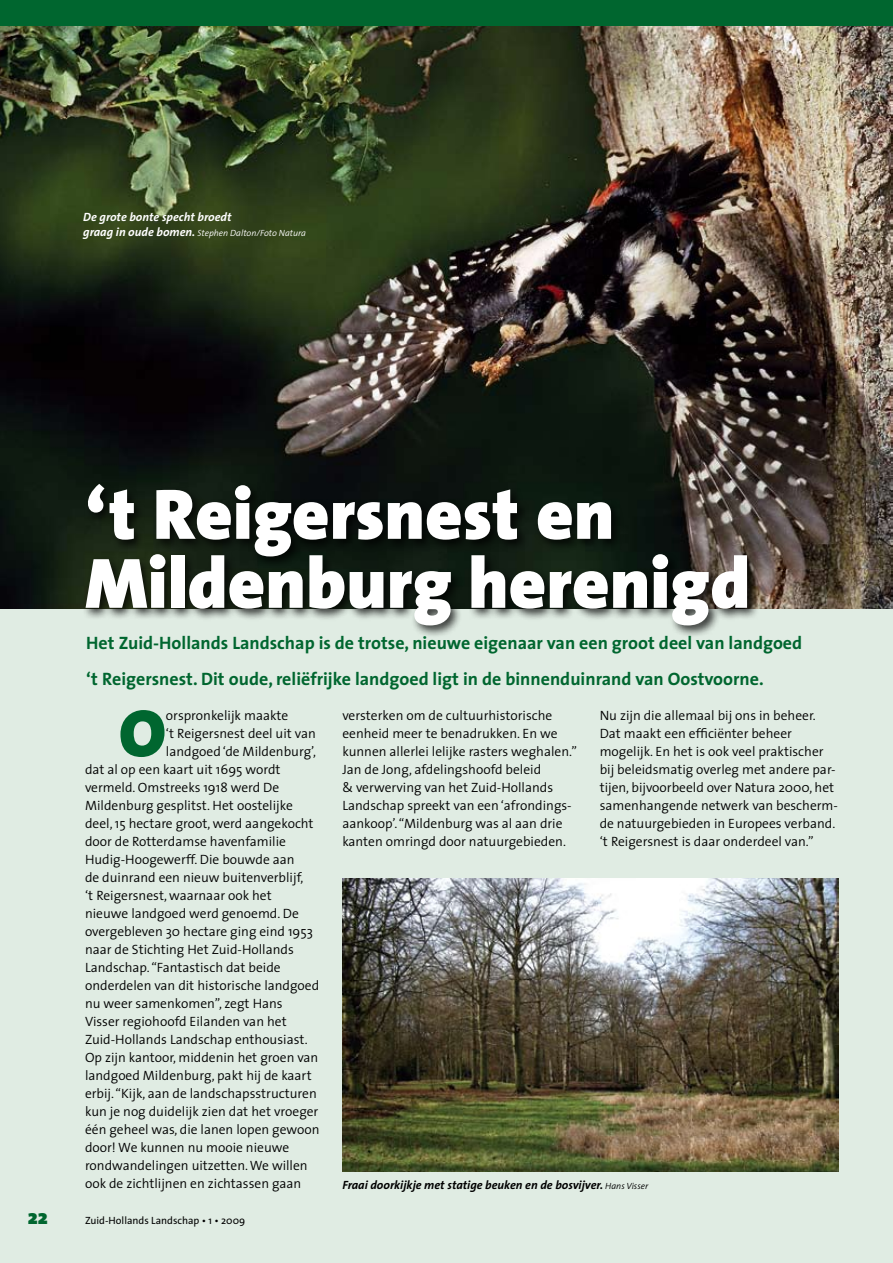
<style>
.page{position:relative;width:893px;height:1263px;background:#e0ece3}
.page>*{position:absolute;margin:0;border:0;box-sizing:border-box;transform-origin:0 0}
.t1{font:900 72px/69px "The Sans";color:#fff}
.t2{font:900 66.9px "The Sans";color:#00662f}
.t3{font:900 21px "The Sans";color:#00662f}
.t4{font:700 18px/36px "The Sans";color:#00662f}
.t5{font:300 13.5px/18px "The Sans";color:#000}
.t6{font:italic 700 12px "The Sans";color:#000}
.t7{font:italic 700 12px "The Sans";color:#fff}
.t8{font:10.5px "The Sans";color:#000}
.t9{font:italic 300 9px "The Sans";color:#fff}
.s1{font-weight:700;font-size:12px}
.s2{font-weight:300;font-size:9px}
</style>
<div class="page">
<img style="left:0;top:26px;width:893px;height:582px">
<div style="left:82px;top:480px;width:677px;height:157px;background:#000;opacity:.75"></div>
<img style="left:342px;top:878px;width:497px;height:294px">
<div style="left:0;top:0;width:893px;height:26px;background:#00662f"></div>
<p class="t7" style="left:83px;top:207px;width:150px">De grote bonte specht broedt</p>
<p class="t9" style="left:83px;top:226px;width:224px"><span class="s1">graag in oude bomen.</span> Stephen Dalton/Foto Natura</p>
<h1 class="t1" style="left:85px;top:479px;width:667px">‘t Reigersnest en<br>Mildenburg herenigd</h1>
<h3 class="t4" style="left:86px;top:625px;width:718px">Het Zuid-Hollands Landschap is de trotse, nieuwe eigenaar van een groot deel van landgoed ‘t Reigersnest. Dit oude, reliëfrijke landgoed ligt in de binnenduinrand van Oostvoorne.</h3>
<h2 class="t2" style="left:119px;top:677px;width:48px">O</h2>
<p class="t5" style="left:166px;top:706px;width:124px">orspronkelijk maakte</p>
<p class="t5" style="left:166px;top:724px;width:151px">‘t Reigersnest deel uit van</p>
<p class="t5" style="left:166px;top:742px;width:152px">landgoed ‘de Mildenburg’,</p>
<p class="t5" style="left:85px;top:760px;width:197px">dat al op een kaart uit 1695 wordt</p>
<p class="t5" style="left:85px;top:778px;width:196px">vermeld. Omstreeks 1918 werd De</p>
<p class="t5" style="left:85px;top:796px;width:209px">Mildenburg gesplitst. Het oostelijke</p>
<p class="t5" style="left:85px;top:814px;width:230px">deel, 15 hectare groot, werd aangekocht</p>
<p class="t5" style="left:85px;top:832px;width:202px">door de Rotterdamse havenfamilie</p>
<p class="t5" style="left:85px;top:850px;width:211px">Hudig-Hoogewerff. Die bouwde aan</p>
<p class="t5" style="left:85px;top:868px;width:220px">de duinrand een nieuw buitenverblijf,</p>
<p class="t5" style="left:85px;top:886px;width:188px">‘t Reigersnest, waarnaar ook het</p>
<p class="t5" style="left:85px;top:904px;width:215px">nieuwe landgoed werd genoemd. De</p>
<p class="t5" style="left:85px;top:922px;width:229px">overgebleven 30 hectare ging eind 1953</p>
<p class="t5" style="left:85px;top:940px;width:210px">naar de Stichting Het Zuid-Hollands</p>
<p class="t5" style="left:85px;top:958px;width:197px">Landschap. “Fantastisch dat beide</p>
<p class="t5" style="left:85px;top:976px;width:236px">onderdelen van dit historische landgoed</p>
<p class="t5" style="left:85px;top:994px;width:199px">nu weer samenkomen”, zegt Hans</p>
<p class="t5" style="left:85px;top:1012px;width:203px">Visser regiohoofd Eilanden van het</p>
<p class="t5" style="left:85px;top:1030px;width:224px">Zuid-Hollands Landschap enthousiast.</p>
<p class="t5" style="left:85px;top:1048px;width:235px">Op zijn kantoor, middenin het groen van</p>
<p class="t5" style="left:85px;top:1066px;width:228px">landgoed Mildenburg, pakt hij de kaart</p>
<p class="t5" style="left:85px;top:1084px;width:233px">erbij. “Kijk, aan de landschapsstructuren</p>
<p class="t5" style="left:85px;top:1102px;width:235px">kun je nog duidelijk zien dat het vroeger</p>
<p class="t5" style="left:85px;top:1120px;width:236px">één geheel was, die lanen lopen gewoon</p>
<p class="t5" style="left:85px;top:1138px;width:206px">door! We kunnen nu mooie nieuwe</p>
<p class="t5" style="left:85px;top:1156px;width:224px">rondwandelingen uitzetten. We willen</p>
<p class="t5" style="left:85px;top:1174px;width:218px">ook de zichtlijnen en zichtassen gaan</p>
<h3 class="t3" style="left:28px;top:1199px;width:22px">22</h3>
<p class="t8" style="left:85px;top:1212px;width:162px">Zuid-Hollands Landschap • 1 • 2009</p>
<p class="t5" style="left:342px;top:706px;width:236px">versterken om de cultuurhistorische eenheid meer te benadrukken. En we kunnen allerlei lelijke rasters weghalen.” Jan de Jong, afdelingshoofd beleid<br>&amp; verwerving van het Zuid-Hollands Landschap spreekt van een ‘afrondings&shy;aankoop’. “Mildenburg was al aan drie kanten omringd door natuurgebieden.</p>
<p class="t5" style="left:600px;top:706px;width:240px">Nu zijn die allemaal bij ons in beheer.<br>Dat maakt een efficiënter beheer mogelijk. En het is ook veel praktischer bij beleidsmatig overleg met andere par&shy;tijen, bijvoorbeeld over Natura 2000, het samenhangende netwerk van bescherm&shy;de natuurgebieden in Europees verband. ‘t Reigersnest is daar onderdeel van.”</p>
<p class="t6" style="left:342px;top:1175px;width:307px">Fraai doorkijkje met statige beuken en de bosvijver. <span class="s2">Hans Visser</span></p>
</div>
